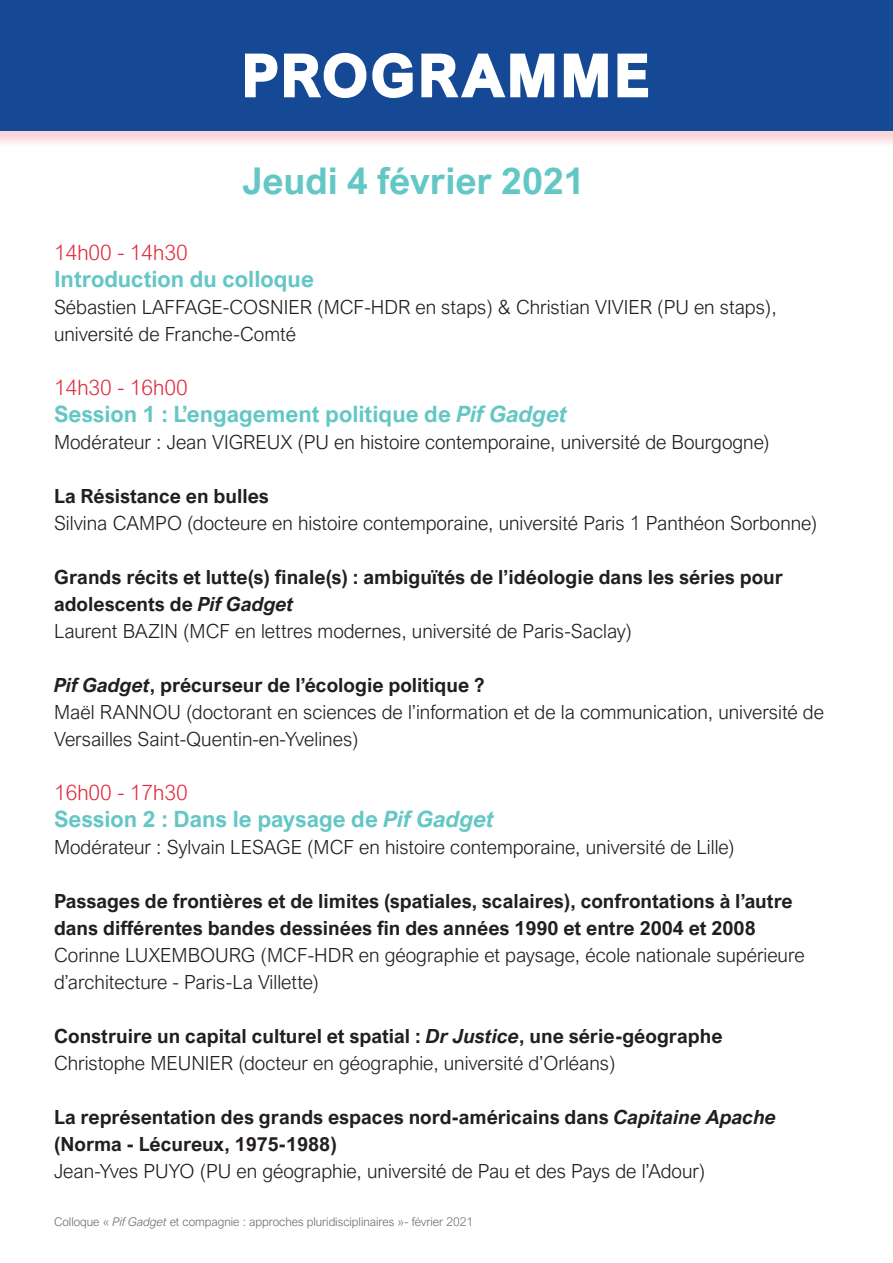
<style>
.page{position:relative;width:893px;height:1263px;background:#fff}
.page>*{position:absolute;margin:0;border:0;box-sizing:border-box;transform-origin:0 0}
.t1{font:700 57.75px "Arial Nova";letter-spacing:.055em;color:#fff}
.t2{font:700 36.9px "Arial Nova";color:#63c7c5}
.t3{font:700 22.5px "Arial Nova";color:#63c7c5}
.t4{font:300 21px "Arial Nova";color:#e02a3b}
.t5{font:300 19.5px/27px "Arial Nova";color:#231f20}
.t6{font:700 19.5px/27px "Arial Nova";color:#231f20}
.t7{font:300 12px "Arial Nova";color:#6c6d70}
.s1{font-style:italic}
.s2{font-weight:300}
.s3{font-weight:700;font-style:italic}
.s4{font-weight:700}
</style>
<div class="page">
<div style="left:0;top:0;width:893px;height:149px;background:#e02a3b;opacity:.2"></div>
<div style="left:0;top:0;width:893px;height:131px;background:#154996"></div>
<svg style="left:245px;top:52px;width:168px;height:46px"></svg>
<svg style="left:421px;top:53px;width:134px;height:45px"></svg>
<svg style="left:563px;top:53px;width:45px;height:45px"></svg>
<svg style="left:617px;top:53px;width:32px;height:45px"></svg>
<h1 class="t1" style="left:242px;top:42px;width:409px">PROGRAMME</h1>
<h2 class="t2" style="left:242px;top:159px;width:344px">Jeudi 4 février 2021</h2>
<p class="t4" style="left:54px;top:241px;width:135px">14h00 - 14h30</p>
<p class="t3" style="left:54px;top:266px;width:261px">Introduction du colloque</p>
<p class="t5" style="left:54px;top:294px;width:724px">Sébastien LAFFAGE-COSNIER (MCF-HDR en staps) &amp; Christian VIVIER (PU en staps), université de Franche-Comté</p>
<p class="t4" style="left:54px;top:376px;width:135px">14h30 - 16h00</p>
<p class="t3" style="left:54px;top:401px;width:515px">Session 1 : L’engagement politique de <span class="s1">Pif Gadget</span></p>
<p class="t5" style="left:54px;top:429px;width:717px">Modérateur : Jean VIGREUX (PU en histoire contemporaine, université de Bourgogne)</p>
<p class="t6" style="left:54px;top:482px;width:216px">La Résistance en bulles</p>
<p class="t5" style="left:54px;top:510px;width:765px">Silvina CAMPO (docteure en histoire contemporaine, université Paris 1 Panthéon Sorbonne)</p>
<p class="t6" style="left:54px;top:563px;width:730px">Grands récits et lutte(s) finale(s) : ambiguïtés de l’idéologie dans les séries pour adolescents de <span class="s1">Pif Gadget<br></span><span class="s2">Laurent BAZIN (MCF en lettres modernes, université de Paris-Saclay)</span></p>
<p class="t5" style="left:54px;top:672px;width:771px"><span class="s3">Pif Gadget</span><span class="s4">, précurseur de l’écologie politique ?<br></span>Maël RANNOU (doctorant en sciences de l’information et de la communication, université de<br>Versailles Saint-Quentin-en-Yvelines)</p>
<p class="t4" style="left:54px;top:781px;width:135px">16h00 - 17h30</p>
<p class="t3" style="left:54px;top:806px;width:442px">Session 2 : Dans le paysage de <span class="s1">Pif Gadget</span></p>
<p class="t5" style="left:54px;top:834px;width:682px">Modérateur : Sylvain LESAGE (MCF en histoire contemporaine, université de Lille)</p>
<p class="t6" style="left:54px;top:887px;width:740px">Passages de frontières et de limites (spatiales, scalaires), confrontations à l’autre dans différentes bandes dessinées fin des années 1990 et entre 2004 et 2008</p>
<p class="t5" style="left:54px;top:942px;width:752px">Corinne LUXEMBOURG (MCF-HDR en géographie et paysage, école nationale supérieure d’architecture - Paris-La Villette)</p>
<p class="t5" style="left:54px;top:1023px;width:670px"><span class="s4">Construire un capital culturel et spatial :</span> <span class="s3">Dr Justice</span><span class="s4">, une série-géographe<br></span>Christophe MEUNIER (docteur en géographie, université d’Orléans)</p>
<p class="t6" style="left:54px;top:1103px;width:724px">La représentation des grands espaces nord-américains dans <span class="s1">Capitaine Apache </span>(Norma - Lécureux, 1975-1988)</p>
<p class="t5" style="left:54px;top:1158px;width:653px">Jean-Yves PUYO (PU en géographie, université de Pau et des Pays de l’Adour)</p>
<p class="t7" style="left:54px;top:1215px;width:421px">Colloque « <span class="s1">Pif Gadget</span> et compagnie : approches pluridisciplinaires »- février 2021</p>
</div>
